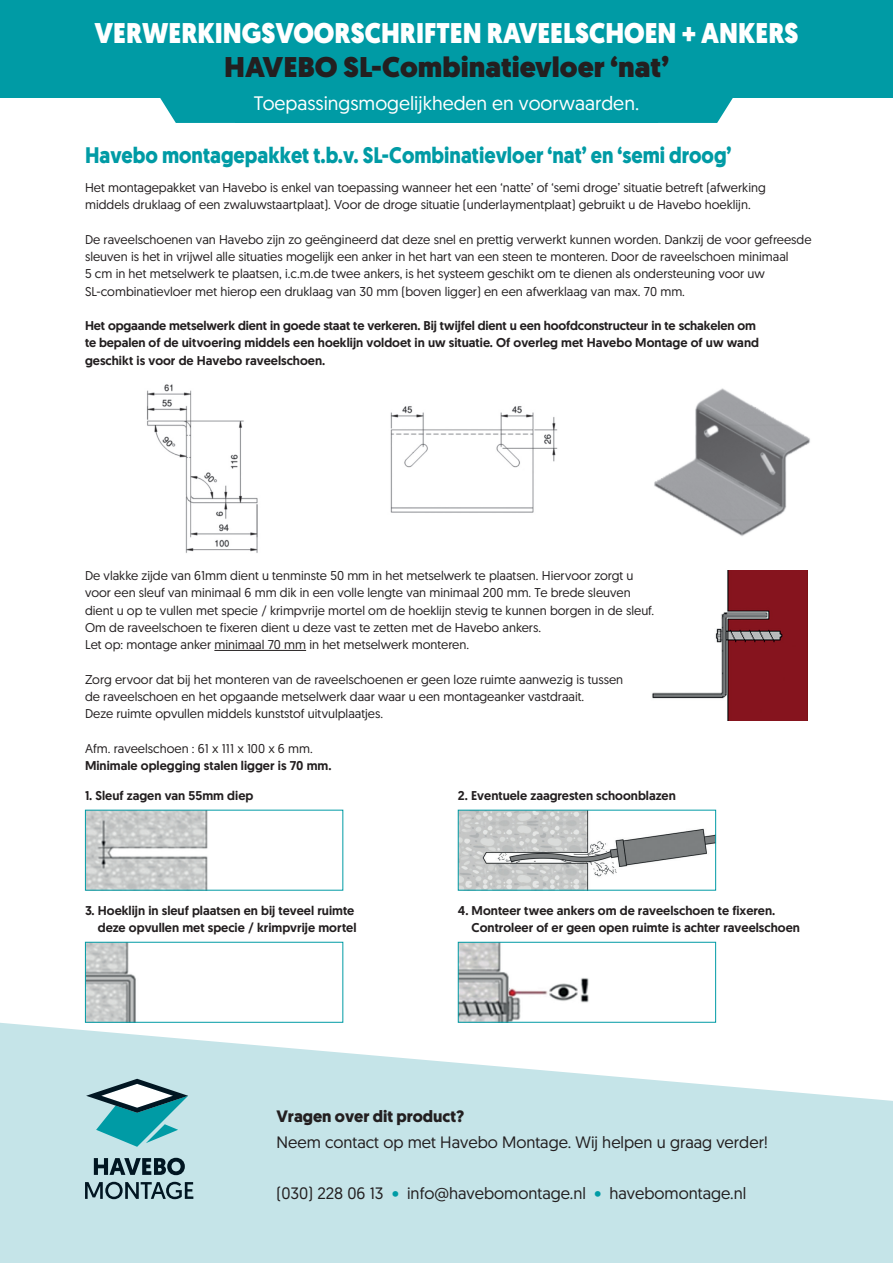
<style>
.page{position:relative;width:893px;height:1263px;background:#fff}
.page>*{position:absolute;margin:0;border:0;box-sizing:border-box;transform-origin:0 0}
.t1{font:900 28.5px "Geomanist";color:#fff;scale:.9 1}
.t2{font:900 28.5px "Geomanist";color:#231f20}
.t3{font:700 22.5px "Geomanist";color:#009ba5;scale:.9 1}
.t4{font:19.5px "Geomanist";color:#fff}
.t5{font:16.5px "Geomanist";color:#231f20}
.t6{font:700 16.5px "Geomanist";color:#231f20}
.t7{font:12.75px/17.2px "Geomanist";color:#231f20}
.t8{font:500 12.75px/17.2px "Geomanist";color:#231f20}
.s1{color:#009ba5}
</style>
<div class="page">
<div style="left:0;top:0;width:893px;height:98px;background:#009ba5"></div>
<div style="left:160px;top:98px;width:573px;height:25px;background:#009ba5"></div>
<img style="left:87px;top:812px;width:121px;height:76px">
<img style="left:87px;top:944px;width:49px;height:77px">
<div style="left:85px;top:942px;width:258px;height:81px;border:1px solid #009ba5"></div>
<img style="left:460px;top:944px;width:129px;height:77px">
<div style="left:458px;top:942px;width:258px;height:81px;border:1px solid #009ba5"></div>
<img style="left:460px;top:812px;width:254px;height:76px">
<img style="left:654px;top:388px;width:156px;height:148px">
<img style="left:147px;top:384px;width:111px;height:169px">
<img style="left:390px;top:406px;width:168px;height:107px">
<img style="left:652px;top:571px;width:156px;height:149px">
<hr style="left:214px;top:650px;width:92px;height:1px;background:#231f20">
<svg style="left:0;top:1023px;width:893px;height:240px;fill:#c5e4e8"></svg>
<svg style="left:94px;top:1158px;width:91px;height:17px;background:#546e76"></svg>
<svg style="left:85px;top:1182px;width:108px;height:17px;background:#738e95"></svg>
<svg style="left:86px;top:1079px;width:102px;height:68px;background:#78b7bd"></svg>
<h1 class="t1" style="left:94px;top:13px;width:784px">VERWERKINGSVOORSCHRIFTEN RAVEELSCHOEN + ANKERS</h1>
<h1 class="t2" style="left:224px;top:48px;width:446px">HAVEBO SL-Combinatievloer ‘nat’</h1>
<h3 class="t4" style="left:254px;top:91px;width:387px">Toepassingsmogelijkheden en voorwaarden.</h3>
<h2 class="t3" style="left:85px;top:140px;width:720px">Havebo montagepakket t.b.v. SL-Combinatievloer ‘nat’ en ‘semi droog’</h2>
<p class="t7" style="left:85px;top:179px;width:682px">Het montagepakket van Havebo is enkel van toepassing wanneer het een ‘natte’ of ‘semi droge’ situatie betreft (afwerking middels druklaag of een zwaluwstaartplaat). Voor de droge situatie (underlaymentplaat) gebruikt u de Havebo hoeklijn.</p>
<p class="t7" style="left:85px;top:230px;width:728px">De raveelschoenen van Havebo zijn zo geëngineerd dat deze snel en prettig verwerkt kunnen worden. Dankzij de voor gefreesde sleuven is het in vrijwel alle situaties mogelijk een anker in het hart van een steen te monteren. Door de raveelschoen minimaal<br>5 cm in het metselwerk te plaatsen, i.c.m.de twee ankers, is het systeem geschikt om te dienen als ondersteuning voor uw SL-combinatievloer met hierop een druklaag van 30 mm (boven ligger) en een afwerklaag van max. 70 mm.</p>
<p class="t8" style="left:85px;top:317px;width:675px">Het opgaande metselwerk dient in goede staat te verkeren. Bij twijfel dient u een hoofdconstructeur in te schakelen om te bepalen of de uitvoering middels een hoeklijn voldoet in uw situatie. Of overleg met Havebo Montage of uw wand geschikt is voor de Havebo raveelschoen.</p>
<p class="t7" style="left:85px;top:567px;width:571px">De vlakke zijde van 61mm dient u tenminste 50 mm in het metselwerk te plaatsen. Hiervoor zorgt u voor een sleuf van minimaal 6 mm dik in een volle lengte van minimaal 200 mm. Te brede sleuven dient u op te vullen met specie / krimpvrije mortel om de hoeklijn stevig te kunnen borgen in de sleuf.<br>Om de raveelschoen te fixeren dient u deze vast te zetten met de Havebo ankers.<br>Let op: montage anker minimaal 70 mm in het metselwerk monteren.</p>
<p class="t7" style="left:85px;top:670px;width:540px">Zorg ervoor dat bij het monteren van de raveelschoenen er geen loze ruimte aanwezig is tussen de raveelschoen en het opgaande metselwerk daar waar u een montageanker vastdraait.<br>Deze ruimte opvullen middels kunststof uitvulplaatjes.</p>
<p class="t7" style="left:85px;top:739px;width:229px">Afm. raveelschoen : 61 x 111 x 100 x 6 mm.</p>
<p class="t8" style="left:85px;top:757px;width:248px">Minimale oplegging stalen ligger is 70 mm.</p>
<p class="t8" style="left:85px;top:787px;width:170px">1. Sleuf zagen van 55mm diep</p>
<p class="t8" style="left:458px;top:787px;width:219px">2. Eventuele zaagresten schoonblazen</p>
<p class="t8" style="left:85px;top:901px;width:273px;text-align:right">3. Hoeklijn in sleuf plaatsen en bij teveel ruimte deze opvullen met specie / krimpvrije mortel</p>
<p class="t8" style="left:472px;top:901px;width:330px;text-indent:-14px">4. Monteer twee ankers om de raveelschoen te fixeren.<br>Controleer of er geen open ruimte is achter raveelschoen</p>
<p class="t6" style="left:276px;top:1105px;width:189px">Vragen over dit product?</p>
<p class="t5" style="left:276px;top:1131px;width:493px">Neem contact op met Havebo Montage. Wij helpen u graag verder!</p>
<p class="t5" style="left:276px;top:1182px;width:471px">(030) 228 06 13 <span class="s1">•</span> info@havebomontage.nl <span class="s1">•</span> havebomontage.nl</p>
</div>
